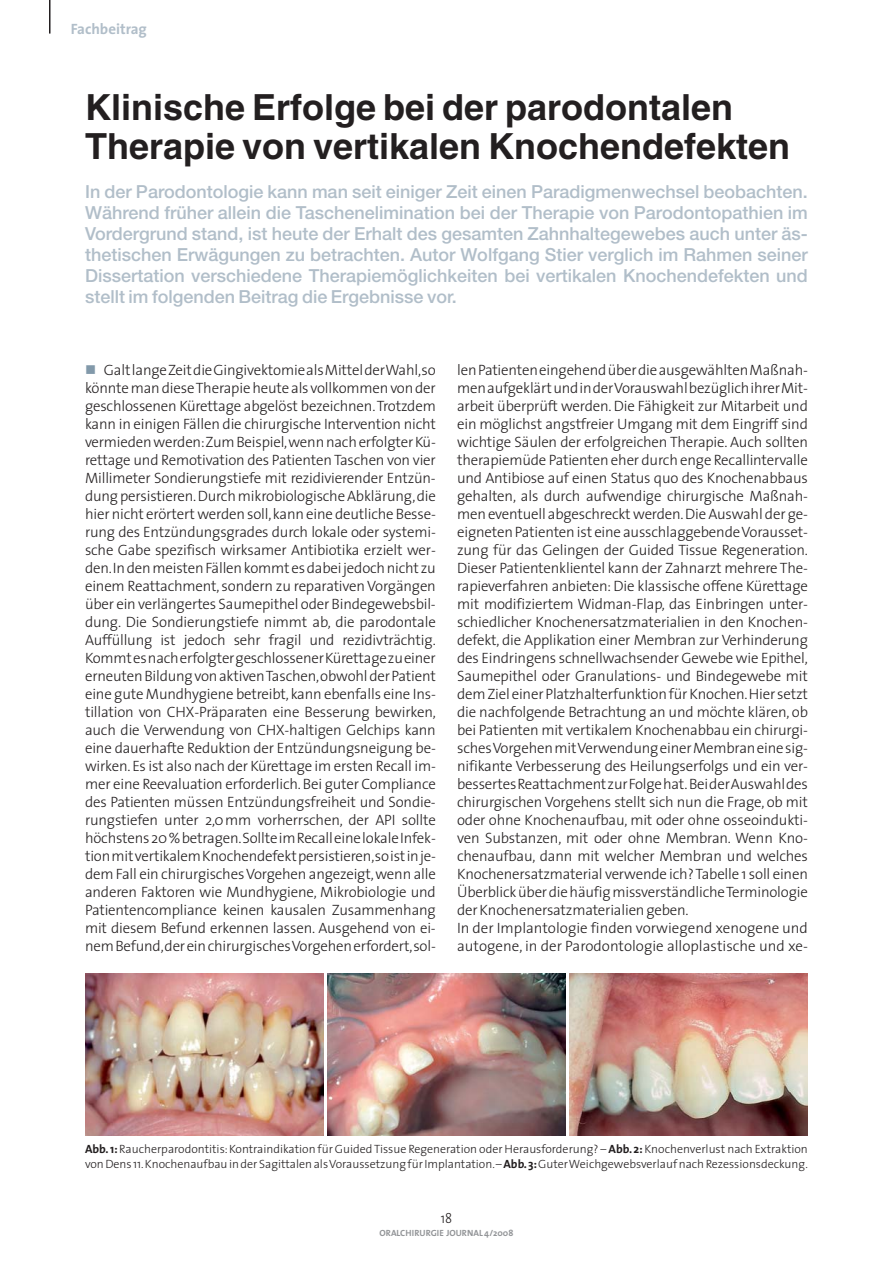
<style>
.page{position:relative;width:893px;height:1263px;background:#fff}
.page>*{position:absolute;margin:0;border:0;box-sizing:border-box;transform-origin:0 0}
.t1{font:700 36px/39px "Helvetica";color:#231f20}
.t2{font:500 18px/21px "Helvetica Neue";color:#b1bec9;text-align:justify}
.t3{font:300 15px/18px "The Sans";letter-spacing:-.01em;color:#231f20;text-align:justify}
.t4{font:700 15px "The Sans";color:#b1bec9}
.t5{font:300 14.25px "The Sans";color:#231f20;scale:.9 1}
.t6{font:300 12px/15px "The Sans";color:#231f20}
.t7{font:700 9px "The Sans";color:#939598}
.s1{font-weight:700}
</style>
<div class="page">
<hr style="left:49px;top:0;width:2px;height:34px;background:#231f20">
<img style="left:85px;top:974px;width:238px;height:161px">
<img style="left:327px;top:974px;width:239px;height:161px">
<img style="left:570px;top:974px;width:238px;height:161px">
<p class="t4" style="left:71px;top:21px;width:78px">Fachbeitrag</p>
<h1 class="t1" style="left:85px;top:91px;width:707px">Klinische Erfolge bei der parodontalen<br>Therapie von vertikalen Knochendefekten</h1>
<p class="t2" style="left:85px;top:183px;width:724px">In der Parodontologie kann man seit einiger Zeit einen Paradigmenwechsel beobachten.<br>Während früher allein die Taschenelimination bei der Therapie von Parodontopathien im Vordergrund stand, ist heute der Erhalt des gesamten Zahnhaltegewebes auch unter äs&shy;thetischen Erwägungen zu betrachten. Autor Wolfgang Stier verglich im Rahmen seiner Dissertation verschiedene Therapiemöglichkeiten bei vertikalen Knochendefekten und stellt im folgenden Beitrag die Ergebnisse vor.</p>
<p class="t3" style="left:85px;top:362px;width:352px;text-indent:19px">Galtlange Zeitdie Gingivektomie als Mittel der Wahl,so könnte man diese Therapie heute als vollkommen von der geschlossenen Kürettage abgelöst bezeichnen.Trotzdem kann in einigen Fällen die chirurgische Intervention nicht vermieden werden:Zum Beispiel,wenn nach erfolgter Kü&shy;rettage und Remotivation des Patienten Taschen von vier Millimeter Sondierungstiefe mit rezidivierender Entzün&shy;dung persistieren.Durch mikrobiologische Abklärung,die hier nicht erörtert werden soll,kann eine deutliche Besse&shy;rung des Entzündungsgrades durch lokale oder systemi&shy;sche Gabe spezifisch wirksamer Antibiotika erzielt wer&shy;den.In den meisten Fällen kommt es dabei jedoch nicht zu einem Reattachment, sondern zu reparativen Vorgängen über ein verlängertes Saumepithel oder Bindegewebsbil&shy;dung. Die Sondierungstiefe nimmt ab, die parodontale Auffüllung ist jedoch sehr fragil und rezidivträchtig.<br>Kommtes nach erfolgter geschlossener Kürettage zu einer erneuten Bildung von aktiven Taschen,obwohl der Patient eine gute Mundhygiene betreibt, kann ebenfalls eine Ins&shy;tillation von CHX-Präparaten eine Besserung bewirken, auch die Verwendung von CHX-haltigen Gelchips kann eine dauerhafte Reduktion der Entzündungsneigung be&shy;wirken. Es ist also nach der Kürettage im ersten Recall im&shy;mer eine Reevaluation erforderlich. Bei guter Compliance des Patienten müssen Entzündungsfreiheit und Sondie&shy;rungstiefen unter 2,0 mm vorherrschen, der API sollte höchstens 20 % betragen.Sollte im Recall eine lokale Infek&shy;tion mitvertikalem Knochendefektpersistieren,so istin je&shy;dem Fall ein chirurgisches Vorgehen angezeigt, wenn alle anderen Faktoren wie Mundhygiene, Mikrobiologie und Patientencompliance keinen kausalen Zusammenhang mit diesem Befund erkennen lassen. Ausgehend von ei&shy;nem Befund,der ein chirurgisches Vorgehen erfordert,sol-</p>
<p class="t3" style="left:457px;top:362px;width:352px;text-align:left">len Patienten eingehend über die ausgewählten Maßnah&shy;men aufgeklärtund in der Vorauswahl bezüglich ihrer Mit&shy;arbeit überprüft werden. Die Fähigkeit zur Mitarbeit und ein möglichst angstfreier Umgang mit dem Eingriff sind wichtige Säulen der erfolgreichen Therapie. Auch sollten therapiemüde Patienten eher durch enge Recallintervalle und Antibiose auf einen Status quo des Knochenabbaus gehalten, als durch aufwendige chirurgische Maßnah&shy;men eventuell abgeschreckt werden.Die Auswahl der ge&shy;eigneten Patienten ist eine ausschlaggebende Vorausset&shy;zung für das Gelingen der Guided Tissue Regeneration.<br>Dieser Patientenklientel kann der Zahnarzt mehrere The&shy;rapieverfahren anbieten: Die klassische offene Kürettage mit modifiziertem Widman-Flap, das Einbringen unter&shy;schiedlicher Knochenersatzmaterialien in den Knochen&shy;defekt, die Applikation einer Membran zur Verhinderung des Eindringens schnellwachsender Gewebe wie Epithel, Saumepithel oder Granulations- und Bindegewebe mit dem Ziel einer Platzhalterfunktion für Knochen.Hier setzt die nachfolgende Betrachtung an und möchte klären, ob bei Patienten mit vertikalem Knochenabbau ein chirurgi&shy;sches Vorgehen mitVerwendung einer Membran eine sig&shy;nifikante Verbesserung des Heilungserfolgs und ein ver&shy;bessertes Reattachmentzur Folge hat.Bei der Auswahl des chirurgischen Vorgehens stellt sich nun die Frage, ob mit oder ohne Knochenaufbau, mit oder ohne osseoindukti&shy;ven Substanzen, mit oder ohne Membran. Wenn Kno&shy;chenaufbau, dann mit welcher Membran und welches Knochenersatzmaterial verwende ich? Tabelle 1 soll einen Überblick über die häufig missverständliche Terminologie der Knochenersatzmaterialien geben.<br>In der Implantologie finden vorwiegend xenogene und autogene, in der Parodontologie alloplastische und xe-</p>
<p class="t6" style="left:85px;top:1143px;width:724px"><span class="s1">Abb. 1:</span>Raucherparodontitis: Kontraindikation für Guided Tissue Regeneration oder Herausforderung? – <span class="s1">Abb. 2:</span>Knochenverlust nach Extraktion von Dens 11.Knochenaufbau in der Sagittalen als Voraussetzung für Implantation.– <span class="s1">Abb.3:</span>Guter Weichgewebsverlauf nach Rezessionsdeckung.</p>
<p class="t5" style="left:441px;top:1212px;width:14px">18</p>
<p class="t7" style="left:380px;top:1228px;width:135px">ORALCHIRURGIE JOURNAL 4/2008</p>
</div>
